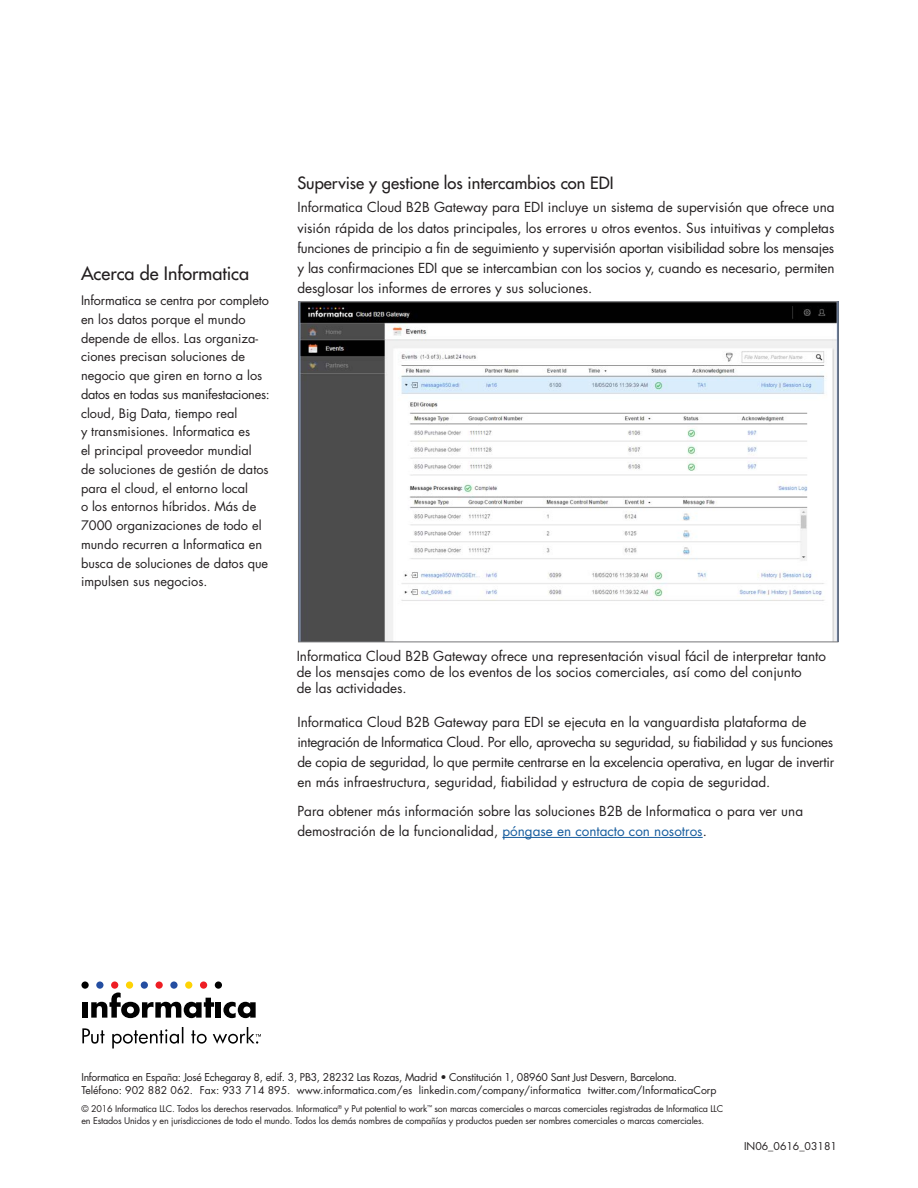
<style>
.page{position:relative;width:918px;height:1188px;background:#fff}
.page>*{position:absolute;margin:0;border:0;box-sizing:border-box;transform-origin:0 0}
.about_infa_header{font:500 18px "Futura Std";color:#231f20}
.header_2{font:500 16.5px "Futura Std";color:#231f20}
.body_text{font:13.5px/20.2px "Futura Std";color:#231f20}
.body_text-2{font:13.5px/20.2px "Futura Std";letter-spacing:-.02em;color:#231f20}
.about_infa_body_text{font:12.75px/18.8px "Futura Std";color:#231f20}
.t1{font:10.5px/13.5px "Futura Std";color:#231f20}
.t2{font:9px/12px "Futura Std";letter-spacing:-.02em;color:#231f20}
.s1{color:#175d9e}
</style>
<div class="page">
<div style="left:82px;top:1002px;width:6px;height:16px;background:#010101"></div>
<svg style="left:91px;top:993px;width:123px;height:25px"></svg>
<div style="left:216px;top:1002px;width:5px;height:16px;background:#010101"></div>
<svg style="left:223px;top:1002px;width:33px;height:16px"></svg>
<div style="left:81px;top:981px;width:8px;height:8px;background:#010101;border-radius:50%"></div>
<div style="left:96px;top:981px;width:8px;height:8px;background:#244ea1;border-radius:50%"></div>
<div style="left:111px;top:981px;width:7px;height:8px;background:#ee1d23;border-radius:50%"></div>
<div style="left:126px;top:981px;width:7px;height:8px;background:#fed304;border-radius:50%"></div>
<div style="left:141px;top:981px;width:7px;height:8px;background:#244ea1;border-radius:50%"></div>
<div style="left:156px;top:981px;width:7px;height:8px;background:#ee1d23;border-radius:50%"></div>
<div style="left:170px;top:981px;width:8px;height:8px;background:#244ea1;border-radius:50%"></div>
<div style="left:200px;top:981px;width:7px;height:8px;background:#ee1d23;border-radius:50%"></div>
<div style="left:185px;top:981px;width:7px;height:8px;background:#fed304;border-radius:50%"></div>
<div style="left:215px;top:981px;width:7px;height:8px;background:#010101;border-radius:50%"></div>
<svg style="left:82px;top:1027px;width:179px;height:22px"></svg>
<hr style="left:502px;top:837px;width:201px;height:1px;background:#175d9e">
<img style="left:300px;top:303px;width:536px;height:337px">
<p class="about_infa_header" style="left:81px;top:262px;width:170px">Acerca de Informatica</p>
<p class="about_infa_body_text" style="left:81px;top:291px;width:190px">Informatica se centra por completo en los datos porque el mundo depende de ellos. Las organiza&shy;ciones precisan soluciones de negocio que giren en torno a los datos en todas sus manifestaciones: cloud, Big Data, tiempo real<br>y transmisiones. Informatica es<br>el principal proveedor mundial<br>de soluciones de gestión de datos para el cloud, el entorno local<br>o los entornos híbridos. Más de<br>7000 organizaciones de todo el mundo recurren a Informatica en busca de soluciones de datos que impulsen sus negocios.</p>
<p class="header_2" style="left:297px;top:173px;width:318px">Supervise y gestione los intercambios con EDI</p>
<p class="body_text" style="left:297px;top:197px;width:539px;text-align:justify">Informatica Cloud B2B Gateway para EDI incluye un sistema de supervisión que ofrece una visión rápida de los datos principales, los errores u otros eventos. Sus intuitivas y completas funciones de principio a fin de seguimiento y supervisión aportan visibilidad sobre los mensajes y las confirmaciones EDI que se intercambian con los socios y, cuando es necesario, permiten desglosar los informes de errores y sus soluciones.</p>
<p class="body_text" style="left:297px;top:648px;width:531px;line-height:16.2px">Informatica Cloud B2B Gateway ofrece una representación visual fácil de interpretar tanto de los mensajes como de los eventos de los socios comerciales, así como del conjunto<br>de las actividades.</p>
<p class="body_text-2" style="left:297px;top:712px;width:538px">Informatica Cloud B2B Gateway para EDI se ejecuta en la vanguardista plataforma de integración de Informatica Cloud. Por ello, aprovecha su seguridad, su fiabilidad y sus funciones de copia de seguridad, lo que permite centrarse en la excelencia operativa, en lugar de invertir en más infraestructura, seguridad, fiabilidad y estructura de copia de seguridad.</p>
<p class="body_text" style="left:297px;top:801px;width:507px">Para obtener más información sobre las soluciones B2B de Informatica o para ver una demostración de la funcionalidad, <span class="s1">póngase en contacto con nosotros</span>.</p>
<p class="t1" style="left:81px;top:1070px;width:637px">Informatica en España: José Echegaray 8, edif. 3, PB3, 28232 Las Rozas, Madrid • Constitución 1, 08960 Sant Just Desvern, Barcelona.<br>Teléfono: 902 882 062. Fax: 933 714 895. www.informatica.com/es linkedin.com/company/informatica twitter.com/InformaticaCorp</p>
<p class="t2" style="left:81px;top:1103px;width:643px">© 2016 Informatica LLC. Todos los derechos reservados. Informatica<sup>®</sup> y Put potential to work<sup>™</sup> son marcas comerciales o marcas comerciales registradas de Informatica LLC en Estados Unidos y en jurisdicciones de todo el mundo. Todos los demás nombres de compañías y productos pueden ser nombres comerciales o marcas comerciales.</p>
<p class="t1" style="left:744px;top:1139px;width:94px">IN06_0616_03181</p>
</div>
